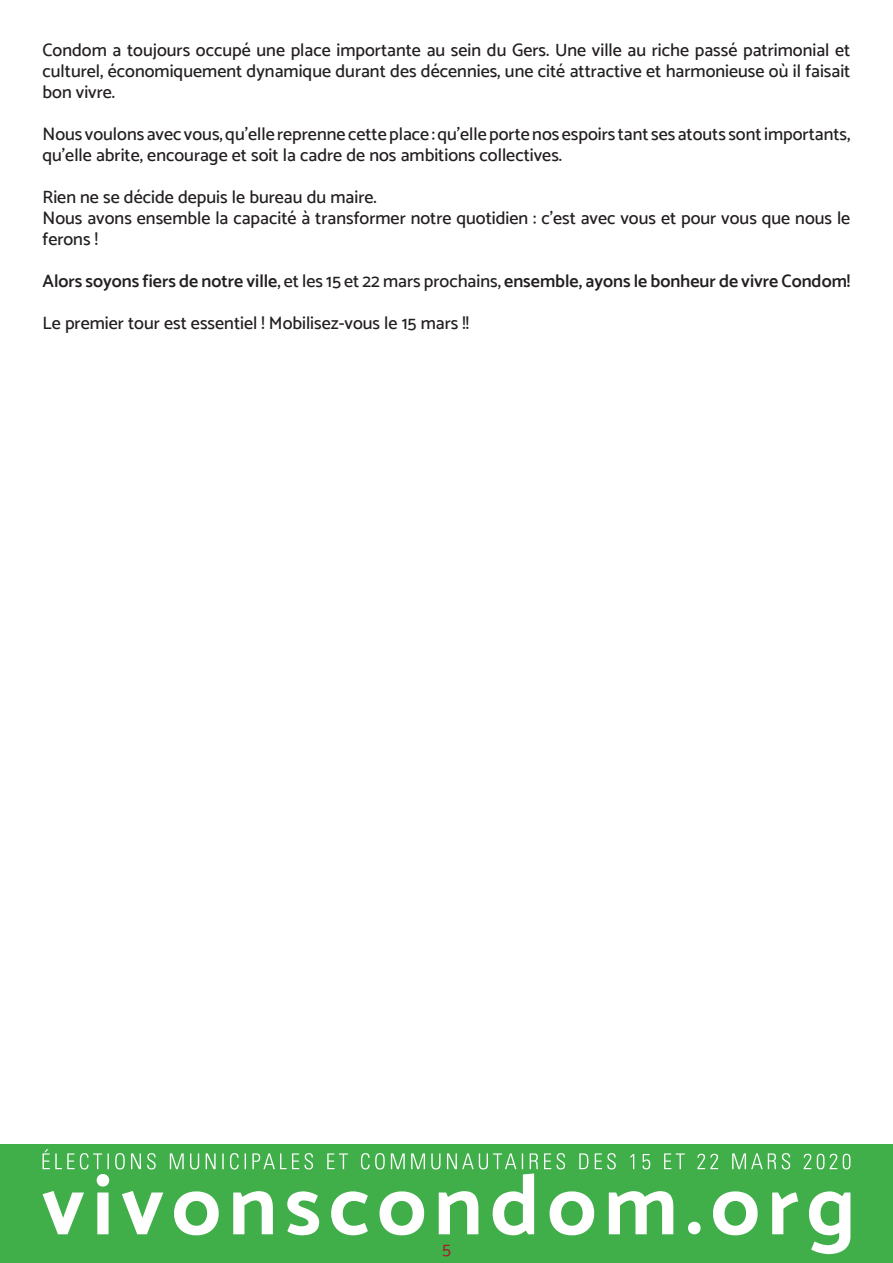
<style>
.page{position:relative;width:893px;height:1263px;background:#fff}
.page>*{position:absolute;margin:0;border:0;box-sizing:border-box;transform-origin:0 0}
.t1{font:500 18px/21px "Catamaran";color:#231f20}
.t2{font:600 18px "Catamaran";color:#231f20}
.t3{font:18px "Catamaran";color:#ad182b}
.s1{font-weight:500}
</style>
<div class="page">
<div style="left:0;top:1144px;width:893px;height:119px;background:#40ae49"></div>
<svg style="left:43px;top:1149px;width:807px;height:20px"></svg>
<svg style="left:43px;top:1173px;width:807px;height:81px"></svg>
<p class="t1" style="left:43px;top:40px;width:809px;text-align:justify">Condom a toujours occupé une place importante au sein du Gers. Une ville au riche passé patrimonial et culturel, économiquement dynamique durant des décennies, une cité attractive et harmonieuse où il faisait bon vivre.</p>
<p class="t1" style="left:43px;top:124px;width:809px">Nous voulons avec vous, qu’elle reprenne cette place : qu’elle porte nos espoirs tant ses atouts sont importants, qu’elle abrite, encourage et soit la cadre de nos ambitions collectives.</p>
<p class="t1" style="left:43px;top:187px;width:809px">Rien ne se décide depuis le bureau du maire.<br>Nous avons ensemble la capacité à transformer notre quotidien : c’est avec vous et pour vous que nous le ferons !</p>
<p class="t2" style="left:43px;top:271px;width:809px">Alors soyons fiers de notre ville<span class="s1">, et les 15 et 22 mars prochains,</span> ensemble, ayons le bonheur de vivre Condom!</p>
<p class="t1" style="left:43px;top:313px;width:428px">Le premier tour est essentiel ! Mobilisez-vous le 15 mars !!</p>
<p class="t3" style="left:442px;top:1238px;width:10px">5</p>
</div>
